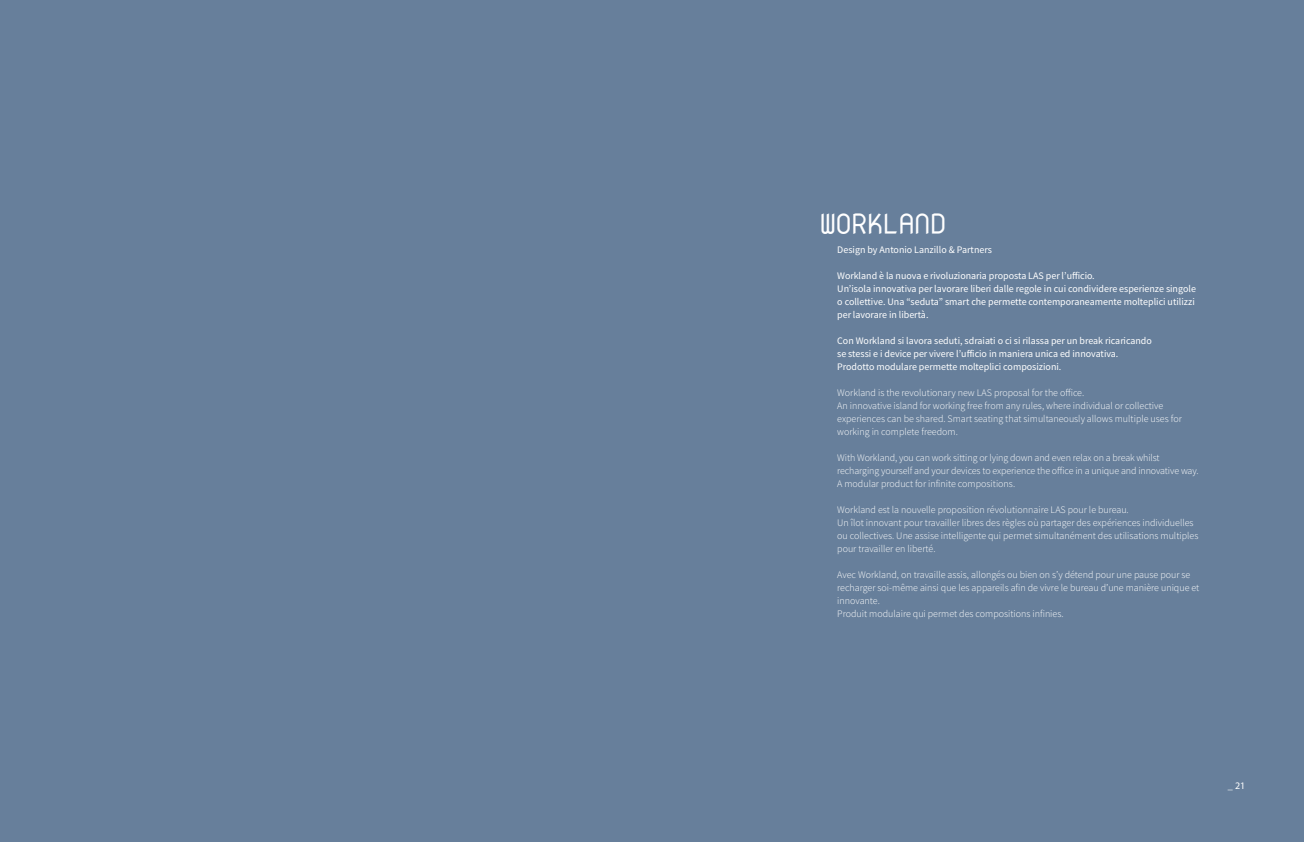
<style>
.page{position:relative;width:1304px;height:842px;background:#fff}
.page>*{position:absolute;margin:0;border:0;box-sizing:border-box;transform-origin:0 0}
.t1{font:28px "Nova Mono";color:#fff}
.t2{font:10px/13px "Source Sans Variable";letter-spacing:.005em;color:#fff}
.t3{font:10px "Myriad Pro";color:#fff}
</style>
<div class="page">
<div style="left:0;top:0;width:652px;height:842px;background:#677f9b"></div>
<div style="left:652px;top:0;width:652px;height:842px;background:#677f9b"></div>
<p class="t1" style="left:820px;top:204px;width:127px">WORKLAND</p>
<p class="t2" style="left:837px;top:243px;width:156px">Design by Antonio Lanzillo &amp; Partners</p>
<p class="t2" style="left:837px;top:269px;width:360px">Workland è la nuova e rivoluzionaria proposta LAS per l’ufficio.<br>Un’isola innovativa per lavorare liberi dalle regole in cui condividere esperienze singole o collettive. Una “seduta” smart che permette contemporaneamente molteplici utilizzi per lavorare in libertà.</p>
<p class="t2" style="left:837px;top:334px;width:316px">Con Workland si lavora seduti, sdraiati o ci si rilassa per un break ricaricando se stessi e i device per vivere l’ufficio in maniera unica ed innovativa.<br>Prodotto modulare permette molteplici composizioni.</p>
<p class="t2" style="left:837px;top:386px;width:346px">Workland is the revolutionary new LAS proposal for the office.<br>An innovative island for working free from any rules, where individual or collective experiences can be shared. Smart seating that simultaneously allows multiple uses for working in complete freedom.</p>
<p class="t2" style="left:837px;top:451px;width:363px">With Workland, you can work sitting or lying down and even relax on a break whilst recharging yourself and your devices to experience the office in a unique and innovative way.<br>A modular product for infinite compositions.</p>
<p class="t2" style="left:837px;top:503px;width:363px">Workland est la nouvelle proposition révolutionnaire LAS pour le bureau.<br>Un îlot innovant pour travailler libres des règles où partager des expériences individuelles ou collectives. Une assise intelligente qui permet simultanément des utilisations multiples pour travailler en liberté.</p>
<p class="t2" style="left:837px;top:568px;width:364px">Avec Workland, on travaille assis, allongés ou bien on s’y détend pour une pause pour se recharger soi-même ainsi que les appareils afin de vivre le bureau d’une manière unique et innovante.</p>
<p class="t2" style="left:837px;top:607px;width:228px">Produit modulaire qui permet des compositions infinies.</p>
<p class="t3" style="left:1228px;top:779px;width:19px">_ 21</p>
</div>
